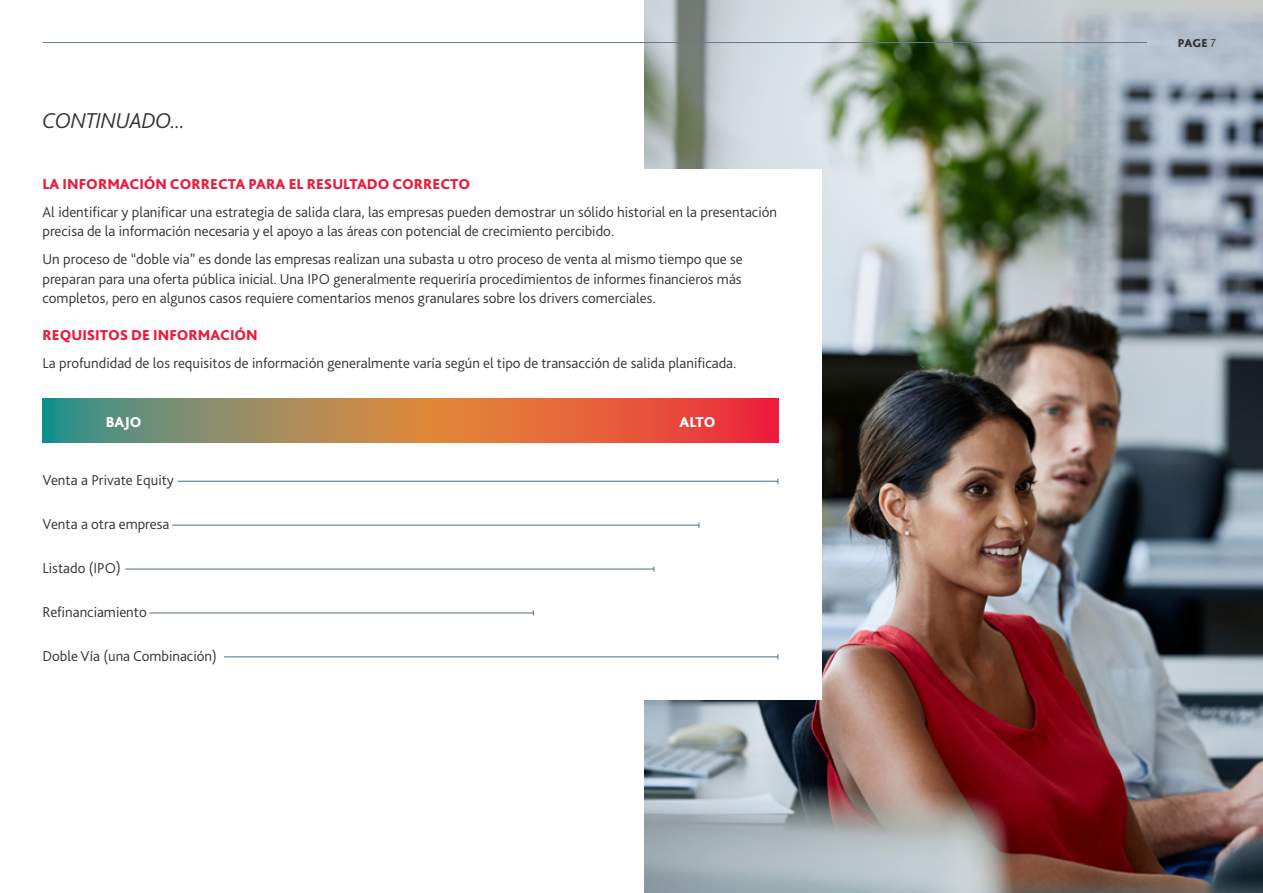
<style>
.page{position:relative;width:1263px;height:893px;background:#fff}
.page>*{position:absolute;margin:0;border:0;box-sizing:border-box;transform-origin:0 0}
.t1{font:italic 300 22.5px "Bliss Pro";letter-spacing:-.02em;color:#343331}
.t2{font:300 15px/19.5px "Bliss Pro";color:#343331}
.t3{font:300 15px "Bliss Pro";color:#333233}
.t4{font:800 15px "Bliss Pro";color:#ed1a3b}
.t5{font:800 15px "Bliss Pro";color:#fff}
.t6{font:800 12px "Bliss Pro";color:#333233}
.s1{font-weight:300}
</style>
<div class="page">
<img style="left:644px;top:0;width:619px;height:893px">
<div style="left:595px;top:169px;width:227px;height:531px;background:#fff"></div>
<svg style="left:43px;top:399px;width:735px;height:43px;background:#b67551"></svg>
<hr style="left:172px;top:525px;width:527px;height:1px;background:#657c90">
<hr style="left:125px;top:568px;width:529px;height:2px;background:#657c90">
<hr style="left:149px;top:612px;width:384px;height:1px;background:#657c90">
<hr style="left:178px;top:481px;width:600px;height:1px;background:#657c90">
<hr style="left:224px;top:656px;width:554px;height:1px;background:#657c90">
<hr style="left:43px;top:42px;width:1104px;height:1px;background:#657c90">
<h1 class="t1" style="left:43px;top:107px;width:144px">CONTINUADO...</h1>
<p class="t4" style="left:43px;top:174px;width:429px">LA INFORMACIÓN CORRECTA PARA EL RESULTADO CORRECTO</p>
<p class="t2" style="left:43px;top:201px;width:736px">Al identificar y planificar una estrategia de salida clara, las empresas pueden demostrar un sólido historial en la presentación precisa de la información necesaria y el apoyo a las áreas con potencial de crecimiento percibido.</p>
<p class="t2" style="left:43px;top:249px;width:702px;text-align:justify">Un proceso de “doble vía” es donde las empresas realizan una subasta u otro proceso de venta al mismo tiempo que se preparan para una oferta pública inicial. Una IPO generalmente requeriría procedimientos de informes financieros más completos, pero en algunos casos requiere comentarios menos granulares sobre los drivers comerciales.</p>
<p class="t4" style="left:43px;top:325px;width:217px">REQUISITOS DE INFORMACIÓN</p>
<p class="t2" style="left:43px;top:353px;width:695px">La profundidad de los requisitos de información generalmente varía según el tipo de transacción de salida planificada.</p>
<p class="t5" style="left:106px;top:412px;width:37px">BAJO</p>
<p class="t5" style="left:679px;top:412px;width:37px">ALTO</p>
<p class="t3" style="left:43px;top:471px;width:133px">Venta a Private Equity</p>
<p class="t3" style="left:43px;top:515px;width:128px">Venta a otra empresa</p>
<p class="t3" style="left:43px;top:559px;width:80px">Listado (IPO)</p>
<p class="t3" style="left:43px;top:603px;width:106px">Refinanciamiento</p>
<p class="t3" style="left:43px;top:647px;width:176px">Doble Vía (una Combinación)</p>
<p class="t6" style="left:1178px;top:36px;width:40px">PAGE <span class="s1">7</span></p>
</div>
